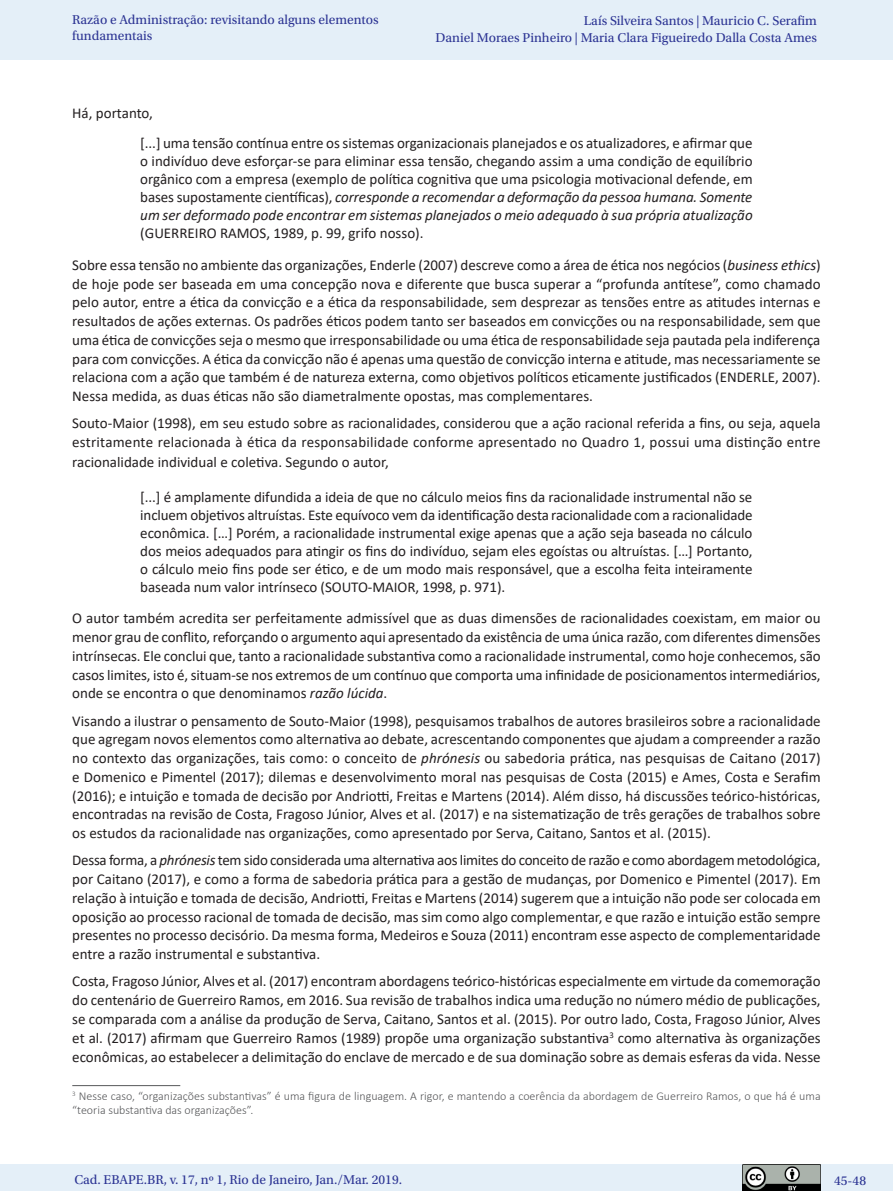
<style>
.page{position:relative;width:893px;height:1191px;background:#fff}
.page>*{position:absolute;margin:0;border:0;box-sizing:border-box;transform-origin:0 0}
._06_0_texto{font:15px/18.8px "Calibri";color:#231f20;text-align:justify}
._06_2_citação{font:15px/18px "Calibri";letter-spacing:-.005em;color:#231f20;text-align:justify}
.t1{font:13.5px/16.5px "Utopia Std";color:#2b3393}
._06_3_nota_de_rodape{font:300 12px/14.4px "Calibri";color:#57585a}
.s1{font-style:italic}
</style>
<div class="page">
<div style="left:0;top:0;width:893px;height:60px;background:#e4eff8"></div>
<div style="left:0;top:1164px;width:893px;height:27px;background:#e4eff8"></div>
<img style="left:743px;top:1164px;width:78px;height:27px">
<hr style="left:72px;top:1085px;width:108px;height:1px;background:#57585a">
<p class="t1" style="left:72px;top:11px;width:308px">Razão e Administração: revisitando alguns elementos fundamentais</p>
<p class="t1" style="left:436px;top:13px;width:383px;text-align:right">Laís Silveira Santos | Mauricio C. Serafim<br>Daniel Moraes Pinheiro | Maria Clara Figueiredo Dalla Costa Ames</p>
<p class="_06_0_texto" style="left:72px;top:103px;width:82px">Há, portanto,</p>
<p class="_06_2_citação" style="left:140px;top:134px;width:614px">[...] uma tensão contínua entre os sistemas organizacionais planejados e os atualizadores, e afirmar que o indivíduo deve esforçar-se para eliminar essa tensão, chegando assim a uma condição de equilíbrio orgânico com a empresa (exemplo de política cognitiva que uma psicologia motivacional defende, em bases supostamente científicas), <span class="s1">corresponde a recomendar a deformação da pessoa humana. Somente um ser deformado pode encontrar em sistemas planejados o meio adequado à sua própria atualização </span>(GUERREIRO RAMOS, 1989, p. 99, grifo nosso).</p>
<p class="_06_0_texto" style="left:72px;top:255px;width:750px">Sobre essa tensão no ambiente das organizações, Enderle (2007) descreve como a área de ética nos negócios (<span class="s1">business ethics</span>) de hoje pode ser baseada em uma concepção nova e diferente que busca superar a “profunda antítese”, como chamado pelo autor, entre a ética da convicção e a ética da responsabilidade, sem desprezar as tensões entre as atitudes internas e resultados de ações externas. Os padrões éticos podem tanto ser baseados em convicções ou na responsabilidade, sem que uma ética de convicções seja o mesmo que irresponsabilidade ou uma ética de responsabilidade seja pautada pela indiferença para com convicções. A ética da convicção não é apenas uma questão de convicção interna e atitude, mas necessariamente se relaciona com a ação que também é de natureza externa, como objetivos políticos eticamente justificados (ENDERLE, 2007).<br>Nessa medida, as duas éticas não são diametralmente opostas, mas complementares.</p>
<p class="_06_0_texto" style="left:72px;top:413px;width:750px;line-height:19.2px">Souto-Maior (1998), em seu estudo sobre as racionalidades, considerou que a ação racional referida a fins, ou seja, aquela estritamente relacionada à ética da responsabilidade conforme apresentado no Quadro 1, possui uma distinção entre racionalidade individual e coletiva. Segundo o autor,</p>
<p class="_06_2_citação" style="left:140px;top:487px;width:614px">[...] é amplamente difundida a ideia de que no cálculo meios fins da racionalidade instrumental não se incluem objetivos altruístas. Este equívoco vem da identificação desta racionalidade com a racionalidade econômica. […] Porém, a racionalidade instrumental exige apenas que a ação seja baseada no cálculo dos meios adequados para atingir os fins do indivíduo, sejam eles egoístas ou altruístas. […] Portanto, o cálculo meio fins pode ser ético, e de um modo mais responsável, que a escolha feita inteiramente baseada num valor intrínseco (SOUTO-MAIOR, 1998, p. 971).</p>
<p class="_06_0_texto" style="left:72px;top:608px;width:750px">O autor também acredita ser perfeitamente admissível que as duas dimensões de racionalidades coexistam, em maior ou menor grau de conflito, reforçando o argumento aqui apresentado da existência de uma única razão, com diferentes dimensões intrínsecas. Ele conclui que, tanto a racionalidade substantiva como a racionalidade instrumental, como hoje conhecemos, são casos limites, isto é, situam-se nos extremos de um contínuo que comporta uma infinidade de posicionamentos intermediários, onde se encontra o que denominamos <span class="s1">razão lúcida</span>.</p>
<p class="_06_0_texto" style="left:72px;top:711px;width:750px">Visando a ilustrar o pensamento de Souto-Maior (1998), pesquisamos trabalhos de autores brasileiros sobre a racionalidade que agregam novos elementos como alternativa ao debate, acrescentando componentes que ajudam a compreender a razão no contexto das organizações, tais como: o conceito de <span class="s1">phrónesis</span> ou sabedoria prática, nas pesquisas de Caitano (2017) e Domenico e Pimentel (2017); dilemas e desenvolvimento moral nas pesquisas de Costa (2015) e Ames, Costa e Serafim (2016); e intuição e tomada de decisão por Andriotti, Freitas e Martens (2014). Além disso, há discussões teórico-históricas, encontradas na revisão de Costa, Fragoso Júnior, Alves et al. (2017) e na sistematização de três gerações de trabalhos sobre os estudos da racionalidade nas organizações, como apresentado por Serva, Caitano, Santos et al. (2015).</p>
<p class="_06_0_texto" style="left:72px;top:850px;width:750px">Dessa forma, a <span class="s1">phrónesis</span> tem sido considerada uma alternativa aos limites do conceito de razão e como abordagem metodológica, por Caitano (2017), e como a forma de sabedoria prática para a gestão de mudanças, por Domenico e Pimentel (2017). Em relação à intuição e tomada de decisão, Andriotti, Freitas e Martens (2014) sugerem que a intuição não pode ser colocada em oposição ao processo racional de tomada de decisão, mas sim como algo complementar, e que razão e intuição estão sempre presentes no processo decisório. Da mesma forma, Medeiros e Souza (2011) encontram esse aspecto de complementaridade entre a razão instrumental e substantiva.</p>
<p class="_06_0_texto" style="left:72px;top:971px;width:750px">Costa, Fragoso Júnior, Alves et al. (2017) encontram abordagens teórico-históricas especialmente em virtude da comemoração do centenário de Guerreiro Ramos, em 2016. Sua revisão de trabalhos indica uma redução no número médio de publicações, se comparada com a análise da produção de Serva, Caitano, Santos et al. (2015). Por outro lado, Costa, Fragoso Júnior, Alves et al. (2017) afirmam que Guerreiro Ramos (1989) propõe uma organização substantiva<sup>3</sup> como alternativa às organizações econômicas, ao estabelecer a delimitação do enclave de mercado e de sua dominação sobre as demais esferas da vida. Nesse</p>
<p class="_06_3_nota_de_rodape" style="left:72px;top:1088px;width:750px"><sup>3</sup> Nesse caso, “organizações substantivas” é uma figura de linguagem. A rigor, e mantendo a coerência da abordagem de Guerreiro Ramos, o que há é uma “teoria substantiva das organizações”.</p>
<p class="t1" style="left:74px;top:1171px;width:329px">Cad. EBAPE.BR, v. 17, nº 1, Rio de Janeiro, Jan./Mar. 2019.</p>
<p class="t1" style="left:834px;top:1172px;width:33px">45-48</p>
</div>
